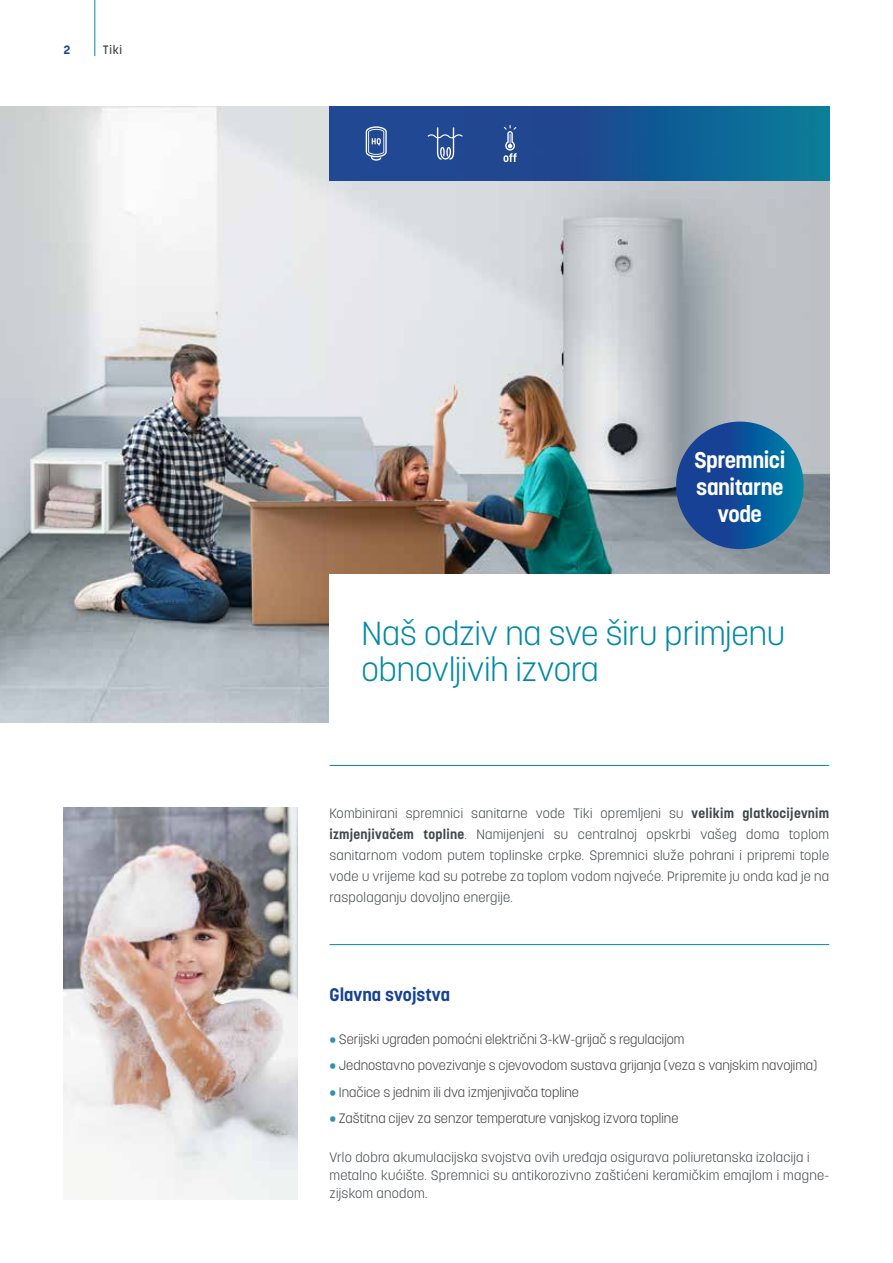
<style>
.page{position:relative;width:893px;height:1263px;background:#fff}
.page>*{position:absolute;margin:0;border:0;box-sizing:border-box;transform-origin:0 0}
.t1{font:300 33px/36px "Korolev";color:#0089a4}
.t2{font:700 22.5px/27px "Korolev";letter-spacing:-.02em;color:#fff;text-align:center}
.t3{font:700 18px "Korolev";color:#164194}
.t4{font:300 13.5px/21px "Korolev";letter-spacing:.02em;color:#404649;text-align:justify}
.t5{font:300 13.5px "Korolev";color:#3c3c3b}
.t6{font:500 12px "Korolev";color:#3c3c3b}
.t7{font:700 12px "Korolev";color:#164194}
.s1{font-weight:700}
.s2{color:#3093ad}
</style>
<div class="page">
<hr style="left:330px;top:765px;width:499px;height:1px;background:#0089a4">
<hr style="left:330px;top:944px;width:499px;height:1px;background:#0089a4">
<img style="left:0;top:106px;width:829px;height:617px">
<svg style="left:330px;top:106px;width:499px;height:75px;background:#185693"></svg>
<div style="left:330px;top:574px;width:563px;height:159px;background:#fff"></div>
<svg style="left:366px;top:126px;width:21px;height:35px"></svg>
<svg style="left:503px;top:125px;width:14px;height:37px"></svg>
<img style="left:64px;top:808px;width:234px;height:391px">
<svg style="left:427px;top:127px;width:36px;height:33px"></svg>
<svg style="left:676px;top:422px;width:128px;height:127px;background:#0b549a"></svg>
<hr style="left:95px;top:0;width:1px;height:56px;background:#0089a4">
<p class="t7" style="left:64px;top:42px;width:8px">2</p>
<p class="t6" style="left:103px;top:42px;width:21px">Tiki</p>
<h2 class="t2" style="left:694px;top:447px;width:92px">Spremnici sanitarne vode</h2>
<h1 class="t1" style="left:361px;top:615px;width:425px">Naš odziv na sve širu primjenu obnovljivih izvora</h1>
<p class="t4" style="left:330px;top:803px;width:501px">Kombinirani spremnici sanitarne vode Tiki opremljeni su <span class="s1">velikim glatkocijevnim izmjenjivačem topline</span>. Namijenjeni su centralnoj opskrbi vašeg doma toplom sanitarnom vodom putem toplinske crpke. Spremnici služe pohrani i pripremi tople vode u vrijeme kad su potrebe za toplom vodom najveće. Pripremite ju onda kad je na raspolaganju dovoljno energije.</p>
<h3 class="t3" style="left:330px;top:983px;width:122px">Glavna svojstva</h3>
<p class="t5" style="left:330px;top:1030px;width:356px"><span class="s2">•</span> Serijski ugrađen pomoćni električni 3-kW-grijač s regulacijom</p>
<p class="t5" style="left:330px;top:1057px;width:489px"><span class="s2">•</span> Jednostavno povezivanje s cjevovodom sustava grijanja (veza s vanjskim navojima)</p>
<p class="t5" style="left:330px;top:1083px;width:251px"><span class="s2">•</span> Inačice s jednim ili dva izmjenjivača topline</p>
<p class="t5" style="left:330px;top:1110px;width:350px"><span class="s2">•</span> Zaštitna cijev za senzor temperature vanjskog izvora topline</p>
<p class="t4" style="left:330px;top:1148px;width:501px;line-height:18px;text-align:left">Vrlo dobra akumulacijska svojstva ovih uređaja osigurava poliuretanska izolacija i metalno kućište. Spremnici su antikorozivno zaštićeni keramičkim emajlom i magne&shy;zijskom anodom.</p>
</div>
